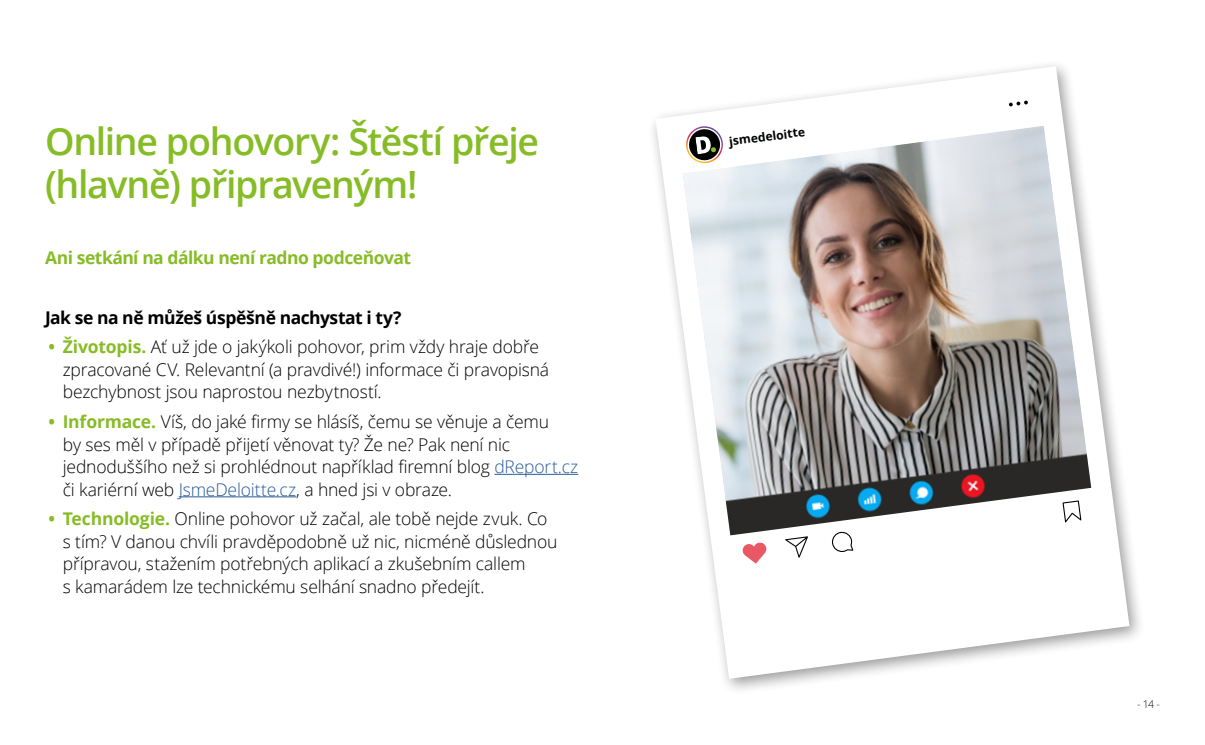
<style>
.page{position:relative;width:1205px;height:745px;background:#fff}
.page>*{position:absolute;margin:0;border:0;box-sizing:border-box;transform-origin:0 0}
.t1{font:600 37.5px/42.5px "Open Sans";letter-spacing:-.035em;color:#86bc25}
.t2{font:300 17.5px/22.5px "Open Sans";letter-spacing:-.01em;color:#000}
.t3{font:700 17.5px "Open Sans";letter-spacing:-.03em;color:#86bc25}
.t4{font:700 17.5px "Open Sans";letter-spacing:-.025em;color:#000}
.t5{font:700 12.12px "Open Sans";color:#010202}
.t6{font:300 10.62px "Open Sans";color:#000}
.s1{font-weight:700;color:#86bc25}
.s2{color:#275b9b}
</style>
<div class="page">
<hr style="left:494px;top:473px;width:84px;height:1px;background:#275b9b">
<hr style="left:179px;top:496px;width:117px;height:1px;background:#275b9b">
<svg style="left:655px;top:66px;width:474px;height:612px"></svg>
<svg style="left:1009px;top:100px;width:19px;height:6px"></svg>
<svg style="left:683px;top:115px;width:408px;height:448px"></svg>
<img style="left:683px;top:126px;width:408px;height:409px">
<h1 class="t1" style="left:45px;top:119px;width:496px">Online pohovory: Štěstí přeje (hlavně) připraveným!</h1>
<p class="t3" style="left:45px;top:245px;width:368px">Ani setkání na dálku není radno podceňovat</p>
<p class="t4" style="left:45px;top:305px;width:358px">Jak se na ně můžeš úspěšně nachystat i ty?</p>
<p class="t2" style="left:63px;top:335px;width:488px;text-indent:-14px"><span class="s1">• Životopis.</span> Ať už jde o jakýkoli pohovor, prim vždy hraje dobře zpracované CV. Relevantní (a pravdivé!) informace či pravopisná bezchybnost jsou naprostou nezbytností.</p>
<p class="t2" style="left:63px;top:409px;width:517px;text-indent:-14px"><span class="s1">• Informace.</span> Víš, do jaké firmy se hlásíš, čemu se věnuje a čemu<br>by ses měl v případě přijetí věnovat ty? Že ne? Pak není nic jednoduššího než si prohlédnout například firemní blog <span class="s2">dReport.cz </span>či kariérní web <span class="s2">JsmeDeloitte.cz</span>, a hned jsi v obraze.</p>
<p class="t2" style="left:63px;top:506px;width:496px;text-indent:-14px"><span class="s1">• Technologie.</span> Online pohovor už začal, ale tobě nejde zvuk. Co s tím? V danou chvíli pravděpodobně už nic, nicméně důslednou přípravou, stažením potřebných aplikací a zkušebním callem<br>s kamarádem lze technickému selhání snadno předejít.</p>
<p class="t5" style="left:728px;top:133px;width:78px;rotate:-8deg">jsmedeloitte</p>
<p class="t6" style="left:1137px;top:696px;width:24px">- 14 -</p>
</div>
